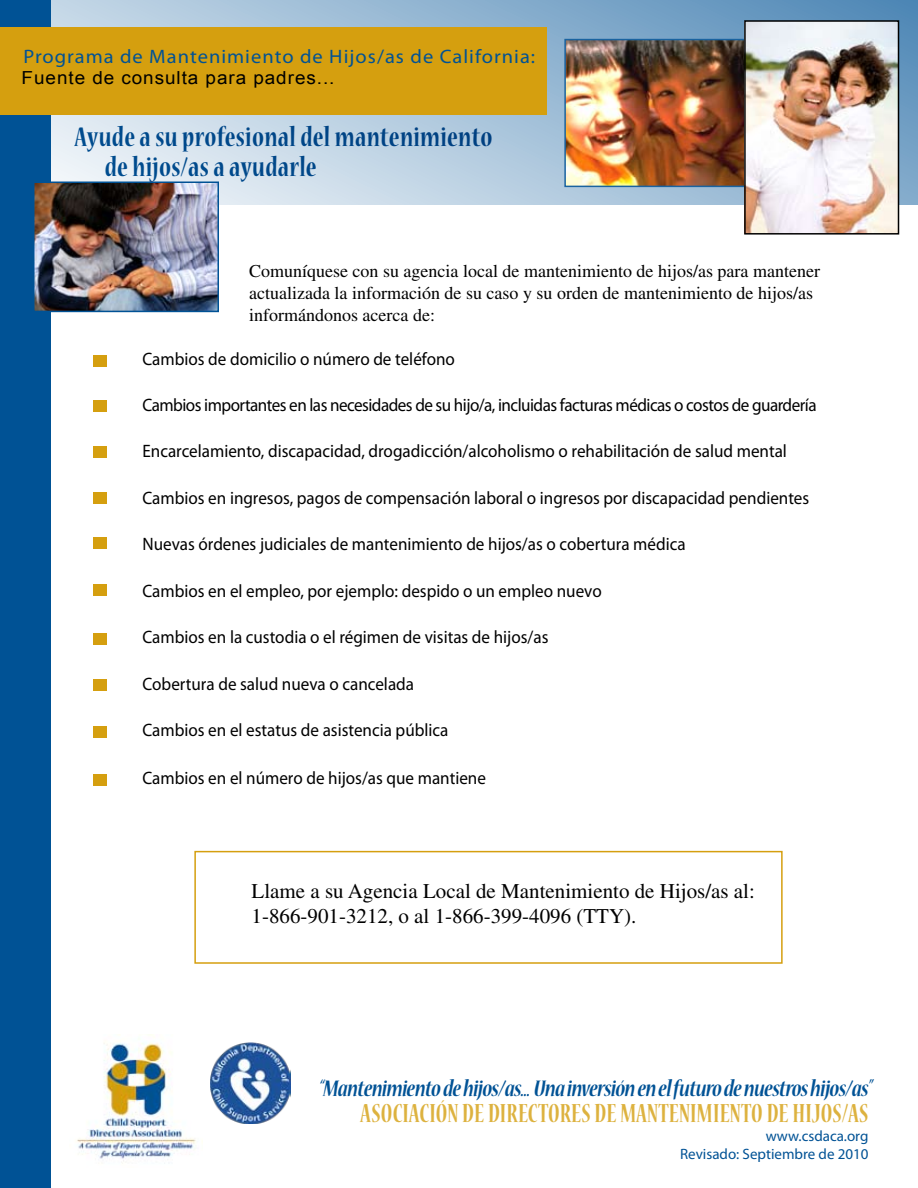
<style>
.page{position:relative;width:918px;height:1188px;background:#fff}
.page>*{position:absolute;margin:0;border:0;box-sizing:border-box;transform-origin:0 0}
.t1{font:700 condensed 30px/30px "Nueva Std";letter-spacing:.01em;color:#005295;scale:.93 1}
.t2{font:700 condensed 29.1px "Nueva Std";letter-spacing:.01em;color:#ddb23f;scale:.82 1}
.t3{font:italic 700 condensed 25.5px "Nueva Std";letter-spacing:-.025em;color:#005295}
.t4{font:21px/25.2px "Times";color:#000}
.t5{font:19.5px "Myriad Pro";letter-spacing:.05em;color:#005295;scale:1.05 1}
.t6{font:18px "Myriad Pro";color:#000;scale:.95 1}
.t7{font:18px/21.6px "Times";color:#000}
.t8{font:18px "Myriad Pro";letter-spacing:-.03em;color:#000;scale:.95 1}
.t9{font:18px "Arial";letter-spacing:.05em;color:#000;scale:1.05 1}
.t10{font:15px/18px "Myriad Pro";color:#005295;text-align:right}
</style>
<div class="page">
<svg style="left:50px;top:0;width:868px;height:204px;background:#aec7db"></svg>
<div style="left:0;top:0;width:50px;height:1188px;background:#005295"></div>
<div style="left:0;top:27px;width:546px;height:87px;background:#d59f0f"></div>
<img style="left:36px;top:185px;width:180px;height:124px">
<div style="left:33px;top:182px;width:186px;height:130px;border:2px solid #005295"></div>
<img style="left:567px;top:42px;width:177px;height:142px">
<div style="left:564px;top:39px;width:232px;height:148px;border:2px solid #1a63a0"></div>
<img style="left:747px;top:23px;width:149px;height:209px">
<div style="left:744px;top:20px;width:155px;height:215px;border:2px solid #000"></div>
<img style="left:77px;top:1034px;width:119px;height:130px">
<img style="left:211px;top:1043px;width:80px;height:80px">
<div style="left:94px;top:356px;width:13px;height:11px;background:#d59f0f"></div>
<div style="left:94px;top:400px;width:13px;height:11px;background:#d59f0f"></div>
<div style="left:94px;top:446px;width:13px;height:11px;background:#d59f0f"></div>
<div style="left:94px;top:538px;width:13px;height:11px;background:#d59f0f"></div>
<div style="left:94px;top:492px;width:13px;height:11px;background:#d59f0f"></div>
<div style="left:94px;top:633px;width:13px;height:11px;background:#d59f0f"></div>
<div style="left:94px;top:584px;width:13px;height:11px;background:#d59f0f"></div>
<div style="left:94px;top:680px;width:13px;height:11px;background:#d59f0f"></div>
<div style="left:94px;top:726px;width:13px;height:11px;background:#d59f0f"></div>
<div style="left:94px;top:774px;width:13px;height:11px;background:#d59f0f"></div>
<div style="left:194px;top:851px;width:589px;height:113px;border:2px solid #d59f0f"></div>
<p class="t5" style="left:23px;top:44px;width:489px">Programa de Mantenimiento de Hijos/as de California:</p>
<p class="t9" style="left:22px;top:66px;width:299px">Fuente de consulta para padres...</p>
<h1 class="t1" style="left:105px;top:123px;width:419px;text-indent:-30px">Ayude a su profesional del mantenimiento de hijos/as a ayudarle</h1>
<p class="t7" style="left:249px;top:260px;width:572px">Comuníquese con su agencia local de mantenimiento de hijos/as para mantener actualizada la información de su caso y su orden de mantenimiento de hijos/as informándonos acerca de:</p>
<p class="t6" style="left:142px;top:347px;width:330px">Cambios de domicilio o número de teléfono</p>
<p class="t8" style="left:142px;top:394px;width:711px">Cambios importantes en las necesidades de su hijo/a, incluidas facturas médicas o costos de guardería</p>
<p class="t6" style="left:142px;top:440px;width:680px">Encarcelamiento, discapacidad, drogadicción/alcoholismo o rehabilitación de salud mental</p>
<p class="t6" style="left:142px;top:487px;width:703px">Cambios en ingresos, pagos de compensación laboral o ingresos por discapacidad pendientes</p>
<p class="t6" style="left:142px;top:533px;width:573px">Nuevas órdenes judiciales de mantenimiento de hijos/as o cobertura médica</p>
<p class="t6" style="left:142px;top:580px;width:485px">Cambios en el empleo, por ejemplo: despido o un empleo nuevo</p>
<p class="t6" style="left:142px;top:626px;width:429px">Cambios en la custodia o el régimen de visitas de hijos/as</p>
<p class="t6" style="left:142px;top:673px;width:287px">Cobertura de salud nueva o cancelada</p>
<p class="t6" style="left:142px;top:719px;width:324px">Cambios en el estatus de asistencia pública</p>
<p class="t6" style="left:142px;top:767px;width:363px">Cambios en el número de hijos/as que mantiene</p>
<p class="t4" style="left:252px;top:878px;width:505px">Llame a su Agencia Local de Mantenimiento de Hijos/as al:<br>1-866-901-3212, o al 1-866-399-4096 (TTY).</p>
<h3 class="t3" style="left:318px;top:1077px;width:556px">“Mantenimiento de hijos/as... Una inversión en el futuro de nuestros hijos/as”</h3>
<h2 class="t2" style="left:361px;top:1100px;width:621px">Asociación de Directores de Mantenimiento de Hijos/as</h2>
<p class="t10" style="left:680px;top:1127px;width:190px">www.csdaca.org<br>Revisado: Septiembre de 2010</p>
</div>
